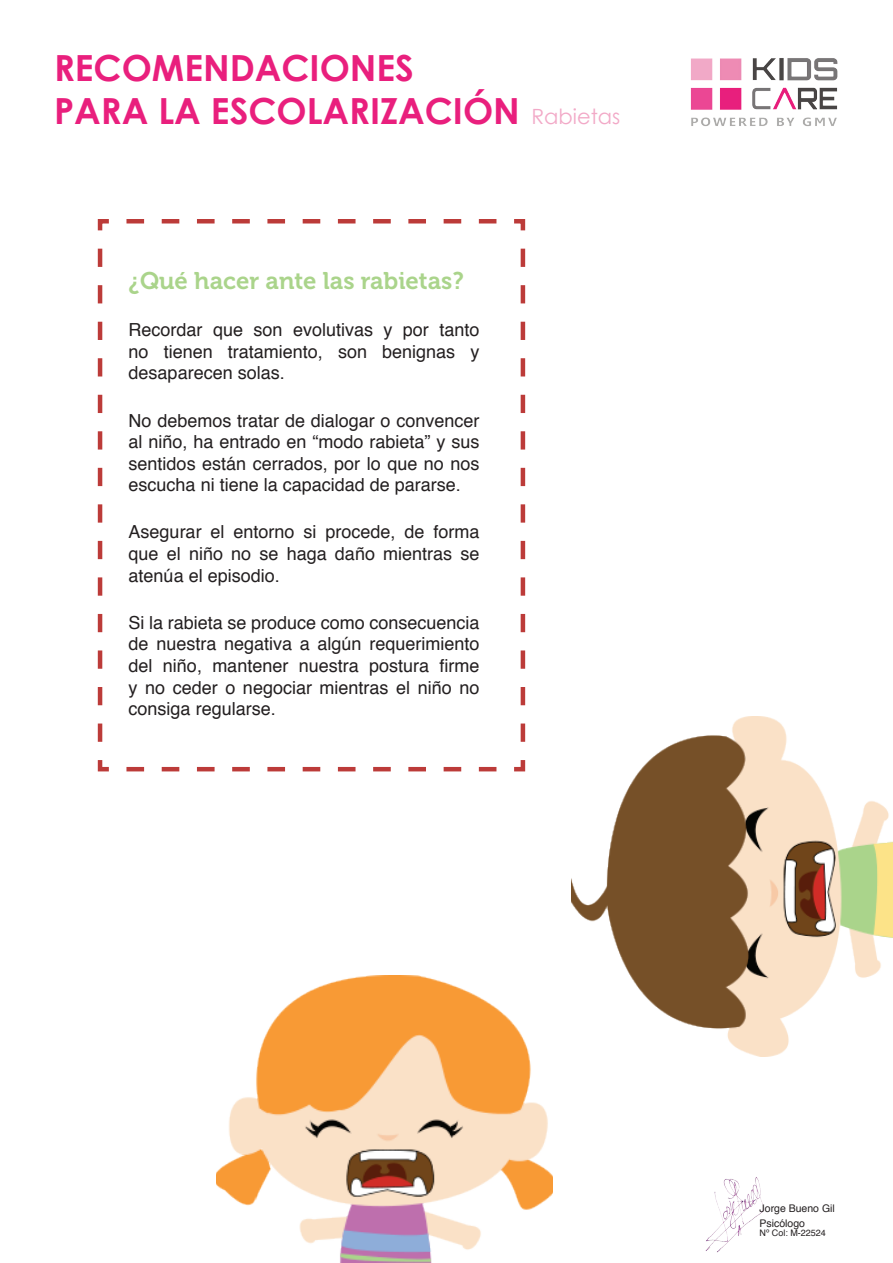
<style>
.page{position:relative;width:893px;height:1263px;background:#fff}
.page>*{position:absolute;margin:0;border:0;box-sizing:border-box;transform-origin:0 0}
.t1{font:700 36px/43.2px "Century Gothic";color:#e91f7d}
.t2{font:24px "Museo 700";color:#aad48b}
.t3{font:21px "Century Gothic";color:#f2a9c7}
.t4{font:18px/21.6px "Helvetica";color:#231f20;text-align:justify}
.t5{font:10.5px/14.9px "Helvetica";color:#231f20}
.t6{font:9px "Helvetica";color:#231f20}
</style>
<div class="page">
<img style="left:690px;top:58px;width:148px;height:68px">
<img style="left:705px;top:1177px;width:59px;height:76px">
<svg style="left:97px;top:219px;width:429px;height:553px"></svg>
<img style="left:217px;top:976px;width:336px;height:287px">
<img style="left:572px;top:716px;width:321px;height:341px">
<h1 class="t1" style="left:54px;top:46px;width:467px">RECOMENDACIONES<br>PARA LA ESCOLARIZACIÓN</h1>
<p class="t3" style="left:531px;top:104px;width:90px">Rabietas</p>
<h2 class="t2" style="left:129px;top:267px;width:337px">¿Qué hacer ante las rabietas?</h2>
<p class="t4" style="left:129px;top:320px;width:352px">Recordar que son evolutivas y por tanto no tienen tratamiento, son benignas y desaparecen solas.</p>
<p class="t4" style="left:129px;top:410px;width:352px">No debemos tratar de dialogar o convencer al niño, ha entrado en “modo rabieta” y sus sentidos están cerrados, por lo que no nos escucha ni tiene la capacidad de pararse.</p>
<p class="t4" style="left:129px;top:522px;width:352px">Asegurar el entorno si procede, de forma que el niño no se haga daño mientras se atenúa el episodio.</p>
<p class="t4" style="left:129px;top:612px;width:352px">Si la rabieta se produce como consecuencia de nuestra negativa a algún requerimiento del niño, mantener nuestra postura firme y no ceder o negociar mientras el niño no consiga regularse.</p>
<p class="t5" style="left:760px;top:1201px;width:77px">Jorge Bueno Gil<br>Psicólogo</p>
<p class="t6" style="left:760px;top:1226px;width:68px">Nº Col: M-22524</p>
</div>
